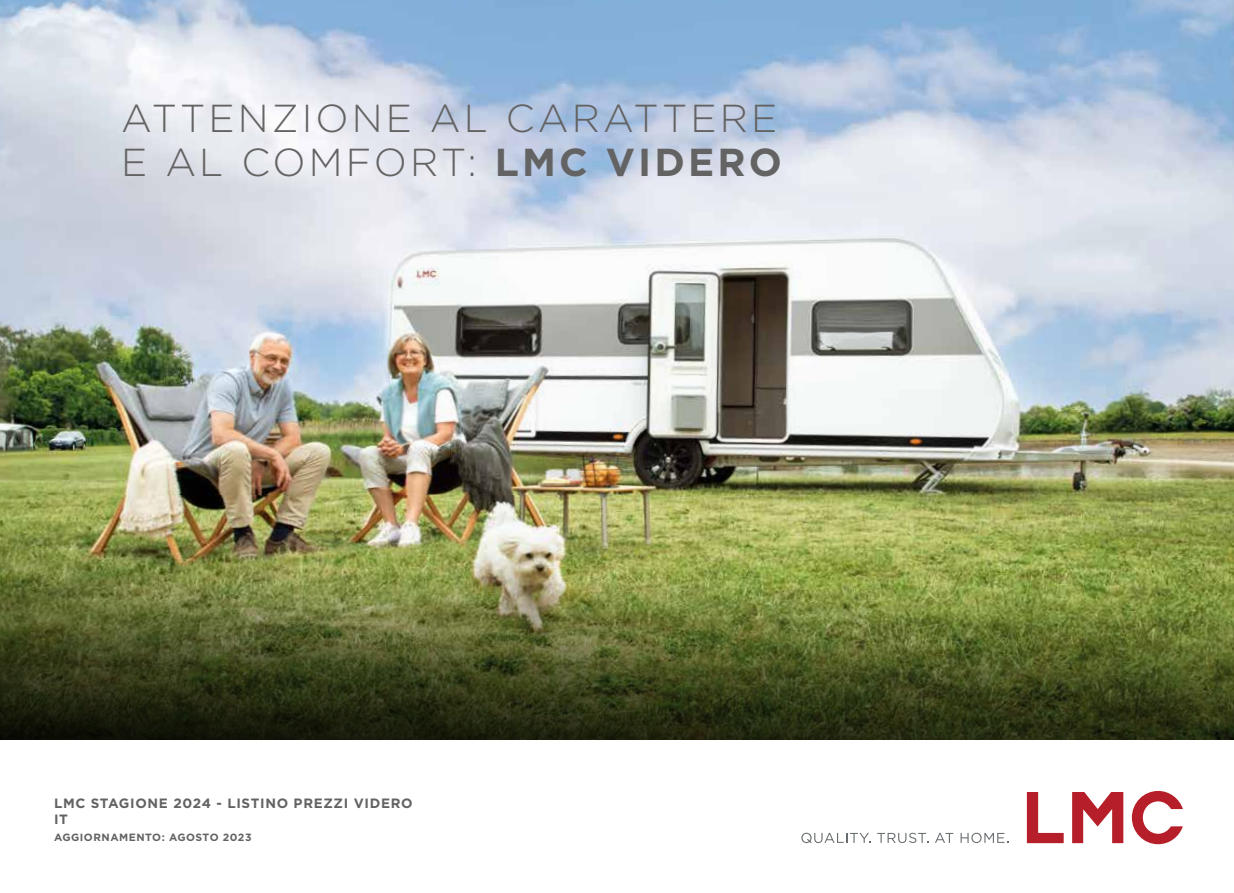
<style>
.page{position:relative;width:1234px;height:893px;background:#fff}
.page>*{position:absolute;margin:0;border:0;box-sizing:border-box;transform-origin:0 0}
.t1{font:300 39px/43.5px "Gotham";letter-spacing:.08em;color:#646363}
.t2{font:700 13.5px/16.2px "Gotham";letter-spacing:.05em;color:#646363}
.t3{font:700 10.5px "Gotham";letter-spacing:.05em;color:#646363}
.s1{font-weight:700}
</style>
<div class="page">
<img style="left:0;top:0;width:1233px;height:495px">
<img style="left:0;top:495px;width:1233px;height:245px">
<svg style="left:1026px;top:792px;width:96px;height:51px"></svg>
<svg style="left:1131px;top:791px;width:51px;height:53px"></svg>
<svg style="left:801px;top:833px;width:69px;height:10px"></svg>
<svg style="left:877px;top:833px;width:49px;height:10px"></svg>
<svg style="left:935px;top:833px;width:18px;height:10px"></svg>
<svg style="left:960px;top:833px;width:45px;height:10px"></svg>
<p class="t1" style="left:121px;top:96px;width:662px">ATTENZIONE AL CARATTERE<br>E AL COMFORT: <span class="s1">LMC VIDERO</span></p>
<p class="t2" style="left:54px;top:795px;width:360px">LMC STAGIONE 2024 - LISTINO PREZZI VIDERO<br>IT</p>
<p class="t3" style="left:54px;top:830px;width:199px">AGGIORNAMENTO: AGOSTO 2023</p>
</div>
